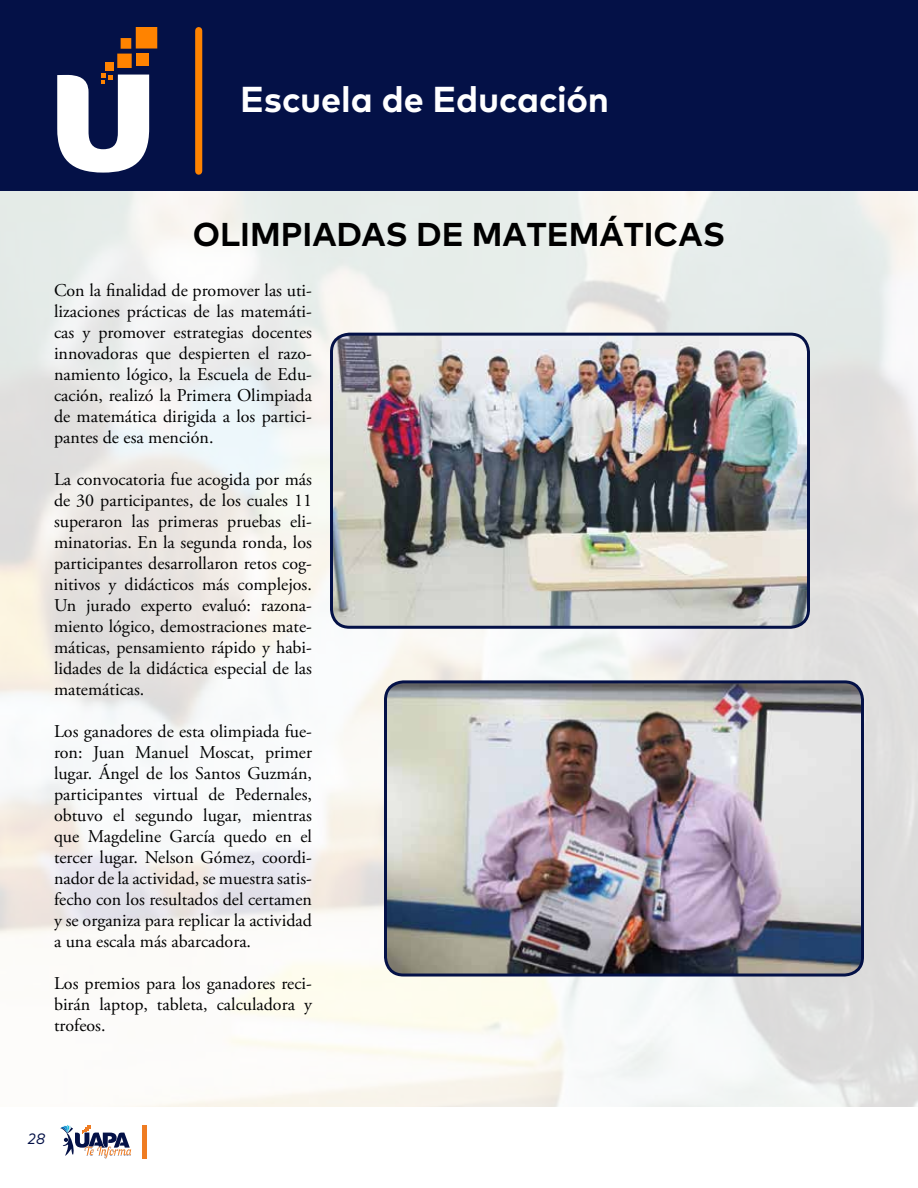
<style>
.page{position:relative;width:918px;height:1188px;background:#fff}
.page>*{position:absolute;margin:0;border:0;box-sizing:border-box;transform-origin:0 0}
.t1{font:700 36px "Mark";letter-spacing:-.005em;color:#fff}
.t2{font:700 33px "Mark";color:#000}
.t3{font:18px/21px "Adobe Garamond Pro";color:#000;text-align:justify}
.t4{font:italic 15px "Mark";color:#041147}
</style>
<div class="page">
<svg style="left:143px;top:1125px;width:4px;height:33px"></svg>
<svg style="left:60px;top:1125px;width:71px;height:33px"></svg>
<img style="left:0;top:190px;width:918px;height:917px">
<div style="left:0;top:0;width:918px;height:190px;background:#041147"></div>
<div style="left:136px;top:27px;width:21px;height:22px;background:#ff8300"></div>
<div style="left:117px;top:54px;width:15px;height:14px;background:#ff8300"></div>
<div style="left:136px;top:54px;width:12px;height:12px;background:#ff8300"></div>
<div style="left:106px;top:62px;width:8px;height:8px;background:#ff8300"></div>
<div style="left:121px;top:38px;width:10px;height:11px;background:#ff8300"></div>
<svg style="left:57px;top:73px;width:92px;height:100px"></svg>
<div style="left:195px;top:31px;width:7px;height:140px;background:#ff8300"></div>
<img style="left:332px;top:334px;width:476px;height:293px">
<div style="left:330px;top:333px;width:480px;height:296px;border:3px solid #041147;border-radius:18px"></div>
<img style="left:386px;top:682px;width:476px;height:293px">
<div style="left:384px;top:680px;width:480px;height:297px;border:3px solid #041147;border-radius:18px"></div>
<h1 class="t1" style="left:240px;top:79px;width:371px">Escuela de Educación</h1>
<h2 class="t2" style="left:193px;top:215px;width:534px">OLIMPIADAS DE MATEMÁTICAS</h2>
<p class="t3" style="left:54px;top:281px;width:260px">Con la finalidad de promover las uti&shy;lizaciones prácticas de las matemáti&shy;cas y promover estrategias docentes innovadoras que despierten el razo&shy;namiento lógico, la Escuela de Edu&shy;cación, realizó la Primera Olimpiada de matemática dirigida a los partici&shy;pantes de esa mención.</p>
<p class="t3" style="left:54px;top:470px;width:260px">La convocatoria fue acogida por más de 30 participantes, de los cuales 11 superaron las primeras pruebas eli&shy;minatorias. En la segunda ronda, los participantes desarrollaron retos cog&shy;nitivos y didácticos más complejos.<br>Un jurado experto evaluó: razona&shy;miento lógico, demostraciones mate&shy;máticas, pensamiento rápido y habi&shy;lidades de la didáctica especial de las matemáticas.</p>
<p class="t3" style="left:54px;top:722px;width:260px">Los ganadores de esta olimpiada fue&shy;ron: Juan Manuel Moscat, primer lugar. Ángel de los Santos Guzmán, participantes virtual de Pedernales, obtuvo el segundo lugar, mientras que Magdeline García quedo en el tercer lugar. Nelson Gómez, coordi&shy;nador de la actividad, se muestra satis&shy;fecho con los resultados del certamen y se organiza para replicar la actividad a una escala más abarcadora.</p>
<p class="t3" style="left:54px;top:974px;width:259px">Los premios para los ganadores reci&shy;birán laptop, tableta, calculadora y trofeos.</p>
<p class="t4" style="left:27px;top:1130px;width:19px">28</p>
</div>
